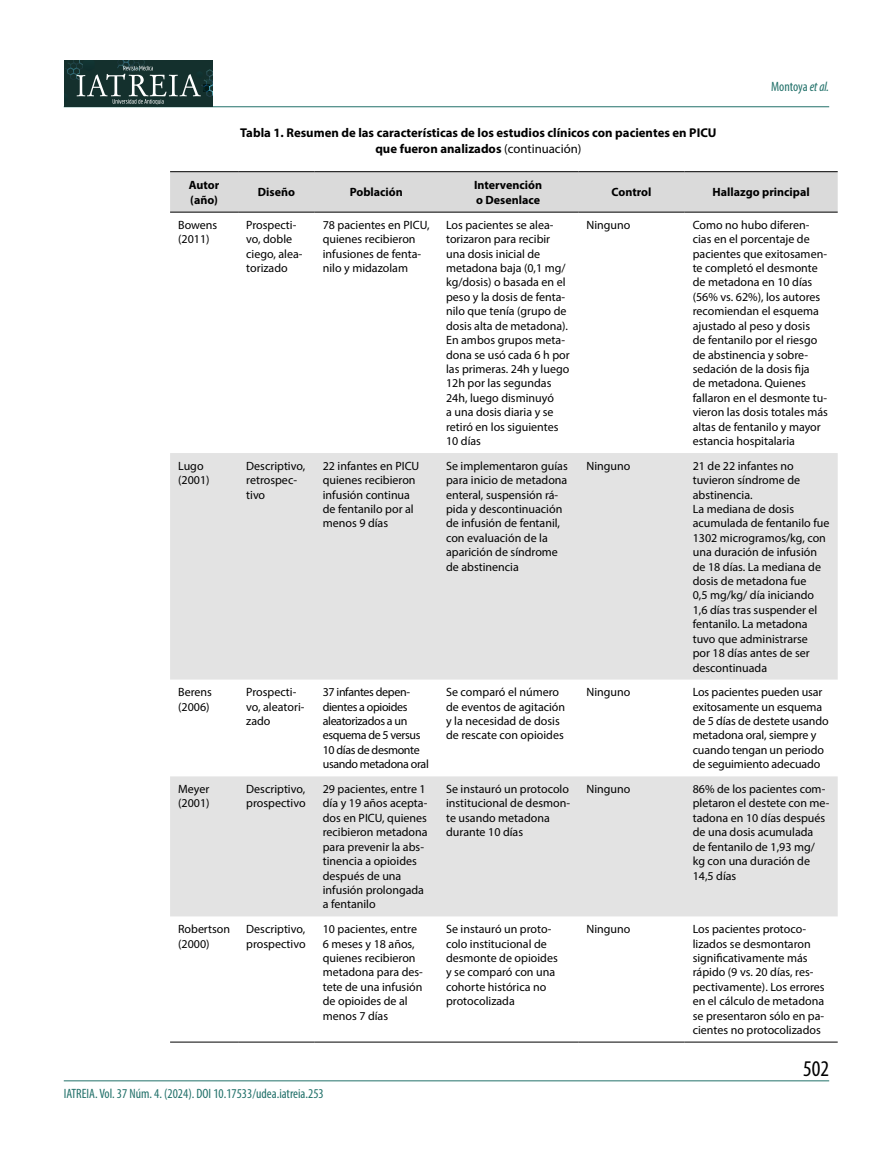
<style>
.page{position:relative;width:893px;height:1149px;background:#fff}
.page>*{position:absolute;margin:0;border:0;box-sizing:border-box;transform-origin:0 0}
.t1{font:condensed 22.5px "Myriad Pro";color:#000}
.t2{font:condensed 13.5px "Myriad Pro";color:#22716a}
.t3{font:700 12.75px/15.3px "Myriad Pro";color:#000;text-align:center}
.t4{font:12px/14.4px "Myriad Pro";color:#000}
.t5{font:12px/14.4px "Myriad Pro";letter-spacing:-.03em;color:#000}
.t6{font:700 12px/14.4px "Myriad Pro";color:#000}
.s1{font-weight:400}
.s2{font-style:italic}
</style>
<div class="page">
<hr style="left:64px;top:106px;width:765px;height:1px;background:#22716a">
<hr style="left:64px;top:1080px;width:765px;height:1px;background:#22716a">
<div style="left:64px;top:61px;width:149px;height:46px;background:#14302d"></div>
<svg style="left:65px;top:61px;width:148px;height:43px"></svg>
<div style="left:170px;top:172px;width:668px;height:40px;background:#dadada"></div>
<svg style="left:170px;top:453px;width:668px;height:463px;fill:#e3e3e3"></svg>
<hr style="left:170px;top:171px;width:68px;height:1px;background:#000">
<hr style="left:238px;top:171px;width:77px;height:1px;background:#000">
<hr style="left:315px;top:171px;width:123px;height:1px;background:#000">
<hr style="left:438px;top:171px;width:140px;height:1px;background:#000">
<hr style="left:578px;top:171px;width:107px;height:1px;background:#000">
<hr style="left:685px;top:171px;width:153px;height:1px;background:#000">
<hr style="left:170px;top:212px;width:68px;height:1px;background:#000">
<hr style="left:238px;top:212px;width:77px;height:1px;background:#000">
<hr style="left:315px;top:212px;width:123px;height:1px;background:#000">
<hr style="left:438px;top:212px;width:140px;height:1px;background:#000">
<hr style="left:578px;top:212px;width:107px;height:1px;background:#000">
<hr style="left:685px;top:212px;width:153px;height:1px;background:#000">
<hr style="left:170px;top:1041px;width:68px;height:1px;background:#000">
<hr style="left:238px;top:1041px;width:77px;height:1px;background:#000">
<hr style="left:315px;top:1041px;width:123px;height:1px;background:#000">
<hr style="left:438px;top:1041px;width:140px;height:1px;background:#000">
<hr style="left:578px;top:1041px;width:107px;height:1px;background:#000">
<hr style="left:685px;top:1041px;width:153px;height:1px;background:#000">
<p class="t3" style="left:240px;top:125px;width:478px">Tabla 1. Resumen de las características de los estudios clínicos con pacientes en PICU que fueron analizados <span class="s1">(continuación)</span></p>
<p class="t2" style="left:771px;top:78px;width:60px">Montoya <span class="s2">et al.</span></p>
<p class="t6" style="left:189px;top:177px;width:32px">Autor (año)</p>
<p class="t6" style="left:258px;top:185px;width:39px">Diseño</p>
<p class="t6" style="left:350px;top:185px;width:55px">Población</p>
<p class="t6" style="left:474px;top:177px;width:70px">Intervención o Desenlace</p>
<p class="t6" style="left:611px;top:185px;width:41px">Control</p>
<p class="t6" style="left:713px;top:185px;width:99px">Hallazgo principal</p>
<p class="t4" style="left:178px;top:217px;width:41px">Bowens (2011)</p>
<p class="t4" style="left:246px;top:217px;width:58px">Prospecti&shy;vo, doble ciego, alea&shy;torizado</p>
<p class="t4" style="left:323px;top:217px;width:108px">78 pacientes en PICU, quienes recibieron infusiones de fenta&shy;nilo y midazolam</p>
<p class="t4" style="left:446px;top:217px;width:125px">Los pacientes se alea&shy;torizaron para recibir una dosis inicial de metadona baja (0,1 mg/ kg/dosis) o basada en el peso y la dosis de fenta&shy;nilo que tenía (grupo de dosis alta de metadona).<br>En ambos grupos meta&shy;dona se usó cada 6 h por las primeras. 24h y luego<br>12h por las segundas<br>24h, luego disminuyó<br>a una dosis diaria y se retiró en los siguientes<br>10 días</p>
<p class="t4" style="left:586px;top:217px;width:46px">Ninguno</p>
<p class="t4" style="left:693px;top:217px;width:137px">Como no hubo diferen&shy;cias en el porcentaje de pacientes que exitosamen&shy;te completó el desmonte de metadona en 10 días (56% vs. 62%), los autores recomiendan el esquema ajustado al peso y dosis<br>de fentanilo por el riesgo de abstinencia y sobre&shy;sedación de la dosis fija<br>de metadona. Quienes fallaron en el desmonte tu&shy;vieron las dosis totales más altas de fentanilo y mayor estancia hospitalaria</p>
<p class="t4" style="left:178px;top:458px;width:33px">Lugo (2001)</p>
<p class="t4" style="left:246px;top:458px;width:61px">Descriptivo, retrospec&shy;tivo</p>
<p class="t4" style="left:323px;top:458px;width:98px">22 infantes en PICU quienes recibieron infusión continua de fentanilo por al menos 9 días</p>
<p class="t4" style="left:446px;top:458px;width:123px">Se implementaron guías para inicio de metadona enteral, suspensión rá&shy;pida y descontinuación de infusión de fentanil, con evaluación de la aparición de síndrome de abstinencia</p>
<p class="t4" style="left:586px;top:458px;width:46px">Ninguno</p>
<p class="t4" style="left:693px;top:458px;width:138px">21 de 22 infantes no tuvieron síndrome de abstinencia.<br>La mediana de dosis acumulada de fentanilo fue<br>1302 microgramos/kg, con una duración de infusión de 18 días. La mediana de dosis de metadona fue<br>0,5 mg/kg/ día iniciando<br>1,6 días tras suspender el fentanilo. La metadona tuvo que administrarse<br>por 18 días antes de ser descontinuada</p>
<p class="t4" style="left:178px;top:684px;width:35px">Berens (2006)</p>
<p class="t4" style="left:246px;top:684px;width:60px">Prospecti&shy;vo, aleatori&shy;zado</p>
<p class="t5" style="left:323px;top:684px;width:108px">37 infantes depen&shy;dientes a opioides aleatorizados a un esquema de 5 versus<br>10 días de desmonte usando metadona oral</p>
<p class="t4" style="left:446px;top:684px;width:121px">Se comparó el número de eventos de agitación y la necesidad de dosis de rescate con opioides</p>
<p class="t4" style="left:586px;top:684px;width:46px">Ninguno</p>
<p class="t4" style="left:693px;top:684px;width:137px">Los pacientes pueden usar exitosamente un esquema de 5 días de destete usando metadona oral, siempre y cuando tengan un periodo de seguimiento adecuado</p>
<p class="t4" style="left:178px;top:781px;width:33px">Meyer (2001)</p>
<p class="t4" style="left:246px;top:781px;width:61px">Descriptivo, prospectivo</p>
<p class="t4" style="left:323px;top:781px;width:106px">29 pacientes, entre 1 día y 19 años acepta&shy;dos en PICU, quienes recibieron metadona para prevenir la abs&shy;tinencia a opioides después de una infusión prolongada a fentanilo</p>
<p class="t4" style="left:446px;top:781px;width:125px">Se instauró un protocolo institucional de desmon&shy;te usando metadona durante 10 días</p>
<p class="t4" style="left:586px;top:781px;width:46px">Ninguno</p>
<p class="t4" style="left:693px;top:781px;width:138px">86% de los pacientes com&shy;pletaron el destete con me&shy;tadona en 10 días después de una dosis acumulada<br>de fentanilo de 1,93 mg/ kg con una duración de<br>14,5 días</p>
<p class="t4" style="left:178px;top:921px;width:53px">Robertson (2000)</p>
<p class="t4" style="left:246px;top:921px;width:61px">Descriptivo, prospectivo</p>
<p class="t4" style="left:323px;top:921px;width:102px">10 pacientes, entre<br>6 meses y 18 años, quienes recibieron metadona para des&shy;tete de una infusión de opioides de al menos 7 días</p>
<p class="t4" style="left:446px;top:921px;width:113px">Se instauró un proto&shy;colo institucional de desmonte de opioides y se comparó con una cohorte histórica no protocolizada</p>
<p class="t4" style="left:586px;top:921px;width:46px">Ninguno</p>
<p class="t4" style="left:693px;top:921px;width:133px">Los pacientes protoco&shy;lizados se desmontaron significativamente más rápido (9 vs. 20 días, res&shy;pectivamente). Los errores en el cálculo de metadona se presentaron sólo en pa&shy;cientes no protocolizados</p>
<p class="t2" style="left:64px;top:1085px;width:261px">IATREIA. Vol. 37 Núm. 4. (2024). DOI 10.17533/udea.iatreia.253</p>
<h1 class="t1" style="left:803px;top:1054px;width:27px">502</h1>
</div>
